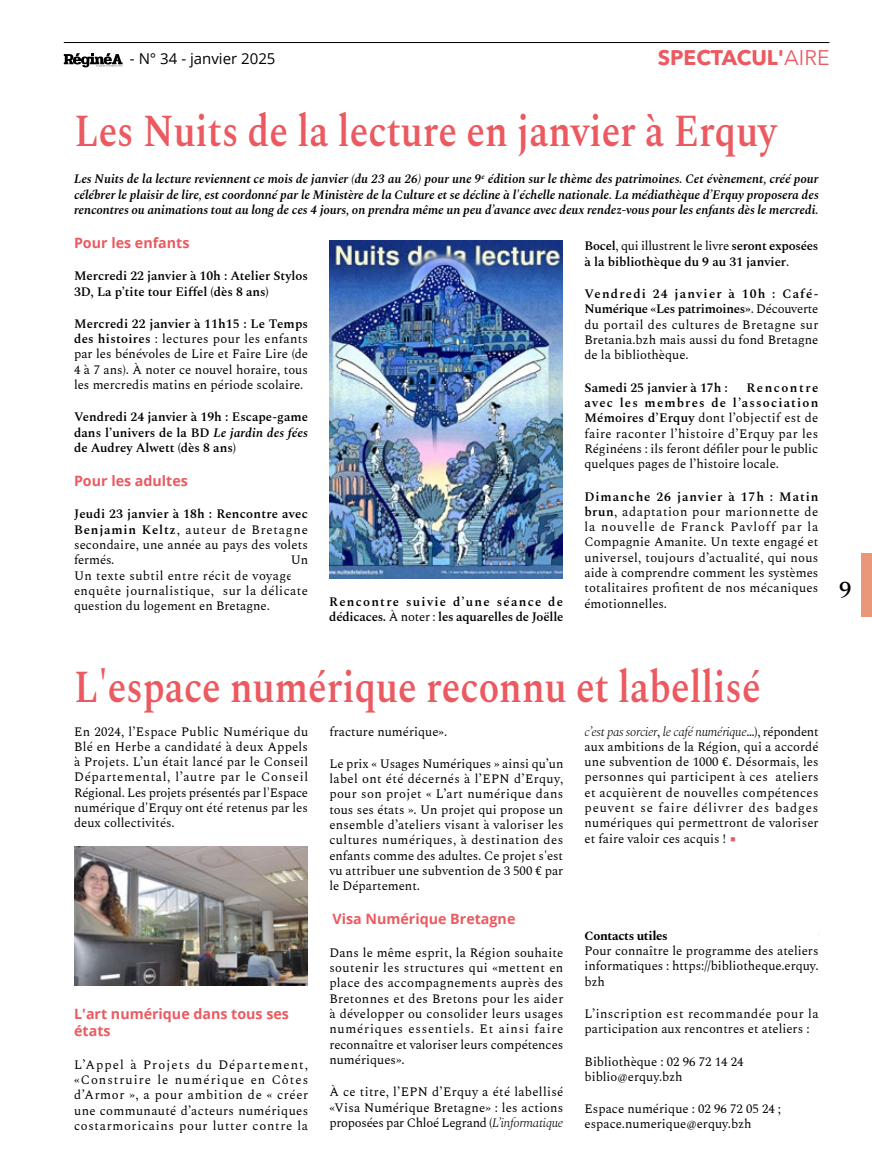
<style>
.page{position:relative;width:872px;height:1170px;background:#fff}
.page>*{position:absolute;margin:0;border:0;box-sizing:border-box;transform-origin:0 0}
.t1{font:600 45px "Spectral";color:#eb5a60;scale:.84 1}
.t2{font:500 24px "Spectral";color:#000}
.t3{font:700 21px "Avenir Next LT Pro";color:#eb5a60}
.t4{font:15px "Open Sans";color:#000}
.t5{font:700 14.25px/17.1px "Open Sans";color:#eb5a60}
.t6{font:12.75px/15.3px "Spectral";color:#000;text-align:justify}
.t7{font:italic 600 12.75px/15.3px "Spectral";letter-spacing:-.005em;color:#000;text-align:justify}
.t8{font:600 12.75px/15.3px "Spectral";color:#000}
.t9{font:700 12.75px "Spectral";letter-spacing:-.025em;color:#000}
.s1{font-weight:400}
.s2{font-weight:600}
.s3{font-style:italic}
.s4{font-weight:300;font-style:italic}
.s5{font-weight:300;color:#eb5a60}
</style>
<div class="page">
<img style="left:329px;top:240px;width:233px;height:338px">
<img style="left:74px;top:846px;width:233px;height:139px">
<div style="left:861px;top:553px;width:11px;height:64px;background:#e99679"></div>
<svg style="left:64px;top:53px;width:59px;height:14px"></svg>
<hr style="left:64px;top:42px;width:765px;height:1px;background:#000">
<p class="t4" style="left:130px;top:49px;width:147px">- N° 34 - janvier 2025</p>
<h3 class="t3" style="left:657px;top:45px;width:173px">SPECTACUL'<span class="s1">AIRE</span></h3>
<h1 class="t1" style="left:74px;top:98px;width:837px">Les Nuits de la lecture en janvier à Erquy</h1>
<p class="t7" style="left:74px;top:171px;width:746px">Les Nuits de la lecture reviennent ce mois de janvier (du 23 au 26) pour une 9<sup>e</sup> édition sur le thème des patrimoines. Cet évènement, créé pour célébrer le plaisir de lire, est coordonné par le Ministère de la Culture et se décline à l'échelle nationale. La médiathèque d’Erquy proposera des rencontres ou animations tout au long de ces 4 jours, on prendra même un peu d’avance avec deux rendez-vous pour les enfants dès le mercredi.</p>
<p class="t5" style="left:74px;top:234px;width:117px">Pour les enfants</p>
<p class="t8" style="left:74px;top:267px;width:235px">Mercredi 22 janvier à 10h : Atelier Stylos<br>3D, La p’tite tour Eiffel (dès 8 ans)</p>
<p class="t6" style="left:74px;top:315px;width:236px"><span class="s2">Mercredi 22 janvier à 11h15 : Le Temps des histoires</span> : lectures pour les enfants par les bénévoles de Lire et Faire Lire (de 4 à 7 ans). À noter ce nouvel horaire, tous les mercredis matins en période scolaire.</p>
<p class="t8" style="left:74px;top:408px;width:235px;text-align:justify">Vendredi 24 janvier à 19h : Escape-game dans l’univers de la BD <span class="s3">Le jardin des fées </span>de Audrey Alwett (dès 8 ans)</p>
<p class="t5" style="left:74px;top:472px;width:115px">Pour les adultes</p>
<p class="t6" style="left:74px;top:505px;width:235px"><span class="s2">Jeudi 23 janvier à 18h : Rencontre avec Benjamin Keltz</span>, auteur de Bretagne secondaire, une année au pays des volets fermés.</p>
<p class="t6" style="left:74px;top:551px;width:236px;text-indent:217px">Un Un texte subtil entre récit de voyage et enquête journalistique, sur la délicate question du logement en Bretagne.</p>
<p class="t8" style="left:329px;top:593px;width:236px">Rencontre suivie d’une séance de dédicaces. <span class="s1">À noter :</span> les aquarelles de Joëlle</p>
<p class="t8" style="left:584px;top:238px;width:235px">Bocel<span class="s1">, qui illustrent le livre</span> seront exposées à la bibliothèque du 9 au 31 janvier<span class="s1">.</span></p>
<p class="t6" style="left:584px;top:285px;width:235px"><span class="s2">Vendredi 24 janvier à 10h : Café-Numérique «Les patrimoines»</span>. Découverte du portail des cultures de Bretagne sur Bretania.bzh mais aussi du fond Bretagne de la bibliothèque.</p>
<p class="t8" style="left:584px;top:379px;width:145px">Samedi 25 janvier à 17h :</p>
<p class="t6" style="left:584px;top:379px;width:235px;text-indent:162px"><span class="s2">Rencontre avec les membres de l’association Mémoires d’Erquy</span> dont l’objectif est de faire raconter l’histoire d’Erquy par les Réginéens : ils feront défiler pour le public quelques pages de l’histoire locale.</p>
<p class="t6" style="left:584px;top:487px;width:235px"><span class="s2">Dimanche 26 janvier à 17h : Matin brun</span>, adaptation pour marionnette de la nouvelle de Franck Pavloff par la Compagnie Amanite. Un texte engagé et universel, toujours d’actualité, qui nous aide à comprendre comment les systèmes totalitaires profitent de nos mécaniques émotionnelles.</p>
<h1 class="t1" style="left:74px;top:654px;width:818px">L'espace numérique reconnu et labellisé</h1>
<p class="t6" style="left:74px;top:722px;width:236px">En 2024, l’Espace Public Numérique du Blé en Herbe a candidaté à deux Appels à Projets. L’un était lancé par le Conseil Départemental, l’autre par le Conseil Régional. Les projets présentés par l'Espace numérique d'Erquy ont été retenus par les deux collectivités.</p>
<p class="t6" style="left:584px;top:722px;width:235px"><span class="s4">c’est pas sorcier</span>, <span class="s4">le café numérique</span>…), répondent aux ambitions de la Région, qui a accordé une subvention de 1000 €. Désormais, les personnes qui participent à ces ateliers et acquièrent de nouvelles compétences peuvent se faire délivrer des badges numériques qui permettront de valoriser et faire valoir ces acquis ! <span class="s5">■</span></p>
<p class="t6" style="left:329px;top:722px;width:119px">fracture numérique».</p>
<p class="t6" style="left:329px;top:755px;width:236px">Le prix « Usages Numériques » ainsi qu’un label ont été décernés à l’EPN d’Erquy, pour son projet « L’art numérique dans tous ses états ». Un projet qui propose un ensemble d’ateliers visant à valoriser les cultures numériques, à destination des enfants comme des adultes. Ce projet s'est vu attribuer une subvention de 3 500 € par le Département.</p>
<p class="t5" style="left:332px;top:910px;width:184px">Visa Numérique Bretagne</p>
<p class="t6" style="left:329px;top:943px;width:236px">Dans le même esprit, la Région souhaite soutenir les structures qui «mettent en place des accompagnements auprès des Bretonnes et des Bretons pour les aider à développer ou consolider leurs usages numériques essentiels. Et ainsi faire reconnaître et valoriser leurs compétences numériques».</p>
<p class="t6" style="left:329px;top:1083px;width:235px">À ce titre, l’EPN d’Erquy a été labellisé «Visa Numérique Bretagne» : les actions proposées par Chloé Legrand (<span class="s4">L’informatique</span></p>
<p class="t9" style="left:584px;top:926px;width:85px">Contacts utiles</p>
<p class="t6" style="left:584px;top:942px;width:235px">Pour connaître le programme des ateliers informatiques : https://bibliotheque.erquy. bzh</p>
<p class="t6" style="left:584px;top:1005px;width:235px">L’inscription est recommandée pour la participation aux rencontres et ateliers :</p>
<p class="t6" style="left:584px;top:1052px;width:160px">Bibliothèque : 02 96 72 14 24 biblio@erquy.bzh</p>
<p class="t6" style="left:584px;top:1100px;width:198px">Espace numérique : 02 96 72 05 24 ; espace.numerique@erquy.bzh</p>
<p class="t5" style="left:74px;top:1005px;width:216px">L'art numérique dans tous ses états</p>
<p class="t6" style="left:74px;top:1055px;width:235px">L’Appel à Projets du Département, «Construire le numérique en Côtes d’Armor », a pour ambition de « créer une communauté d’acteurs numériques costarmoricains pour lutter contre la</p>
<h2 class="t2" style="left:839px;top:572px;width:14px">9</h2>
</div>
